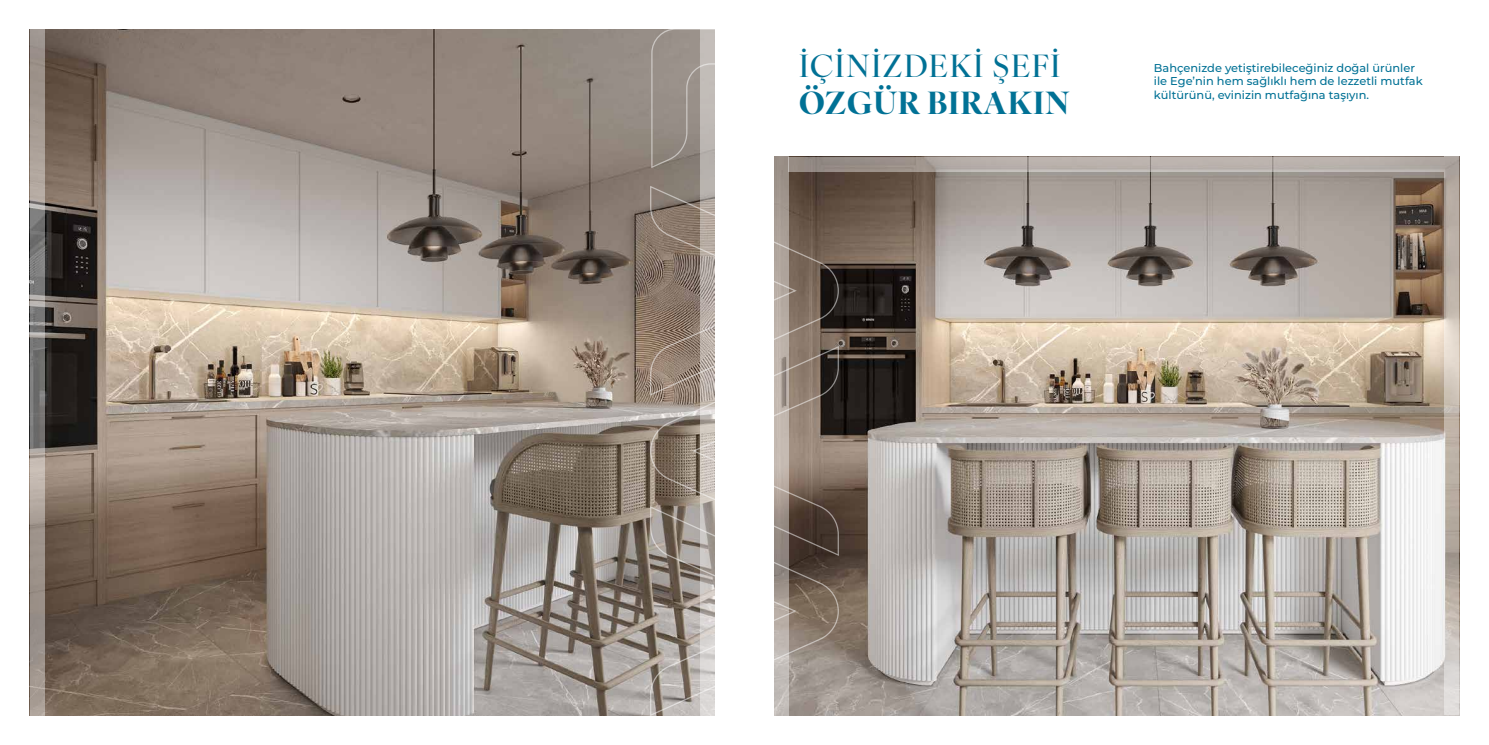
<style>
.page{position:relative;width:1489px;height:745px;background:#fff}
.page>*{position:absolute;margin:0;border:0;box-sizing:border-box;transform-origin:0 0}
.t1{font:500 30.62px "Ivy Ora Display";letter-spacing:.06em;color:#007195}
.t2{font:700 30.62px "Ivy Ora Display";letter-spacing:.04em;color:#007195}
.t3{font:500 11.38px/13.7px "Montserrat";color:#007195}
</style>
<div class="page">
<img style="left:45px;top:30px;width:654px;height:684px">
<img style="left:789px;top:156px;width:655px;height:558px">
<svg style="left:1444px;top:156px;width:14px;height:558px"></svg>
<svg style="left:789px;top:157px;width:655px;height:14px;fill:#b8b1ac"></svg>
<svg style="left:649px;top:185px;width:190px;height:531px"></svg>
<svg style="left:650px;top:29px;width:189px;height:140px"></svg>
<svg style="left:30px;top:29px;width:15px;height:687px"></svg>
<svg style="left:699px;top:29px;width:15px;height:687px"></svg>
<svg style="left:774px;top:29px;width:15px;height:687px"></svg>
<h1 class="t1" style="left:799px;top:42px;width:263px">İÇİNİZDEKİ ŞEFİ</h1>
<h1 class="t2" style="left:799px;top:78px;width:272px">ÖZGÜR BIRAKIN</h1>
<p class="t3" style="left:1153px;top:60px;width:270px">Bahçenizde yetiştirebileceğiniz doğal ürünler ile Ege’nin hem sağlıklı hem de lezzetli mutfak kültürünü, evinizin mutfağına taşıyın.</p>
</div>
